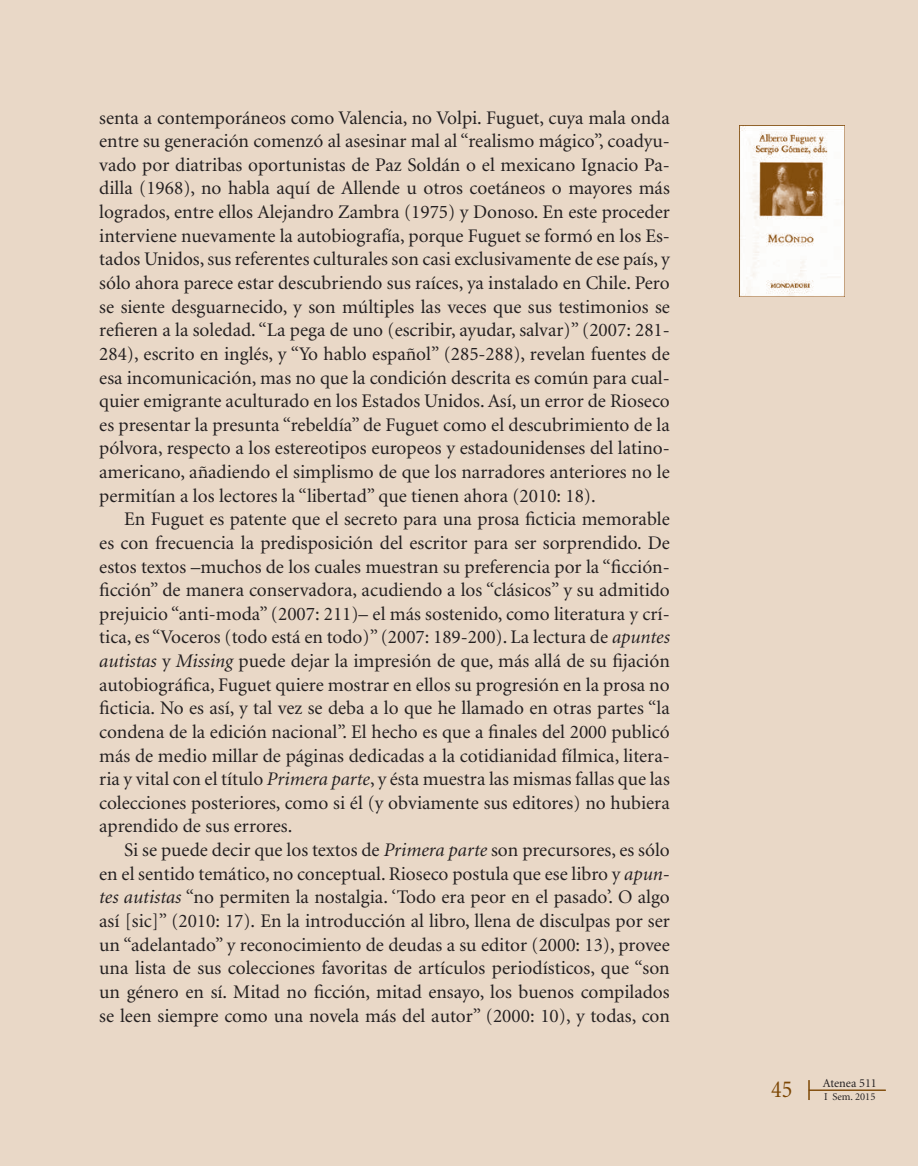
<style>
.page{position:relative;width:918px;height:1166px;background:#e9d8c7}
.page>*{position:absolute;margin:0;border:0;box-sizing:border-box;transform-origin:0 0}
.t1{font:24.5px "Minion";color:#7d4704;scale:.9 1}
.t2{font:19.25px/23.6px "Minion";color:#231f20;text-align:justify}
.t3{font:12.25px "Minion";color:#231f20}
.t4{font:10.5px "Minion";color:#231f20}
.s1{font-style:italic}
</style>
<div class="page">
<hr style="left:809px;top:1090px;width:76px;height:1px;background:#7d4704">
<svg style="left:808px;top:1080px;width:1px;height:20px"></svg>
<img style="left:740px;top:125px;width:105px;height:172px">
<p class="t2" style="left:99px;top:106px;width:572px">senta a contemporáneos como Valencia, no Volpi. Fuguet, cuya mala onda entre su generación comenzó al asesinar mal al “realismo mágico”, coadyu&shy;vado por diatribas oportunistas de Paz Soldán o el mexicano Ignacio Pa&shy;dilla (1968), no habla aquí de Allende u otros coetáneos o mayores más logrados, entre ellos Alejandro Zambra (1975) y Donoso. En este proceder interviene nuevamente la autobiografía, porque Fuguet se formó en los Es&shy;tados Unidos, sus referentes culturales son casi exclusivamente de ese país, y sólo ahora parece estar descubriendo sus raíces, ya instalado en Chile. Pero se siente desguarnecido, y son múltiples las veces que sus testimonios se refieren a la soledad. “La pega de uno (escribir, ayudar, salvar)” (2007: 281- 284), escrito en inglés, y “Yo hablo español” (285-288), revelan fuentes de esa incomunicación, mas no que la condición descrita es común para cual&shy;quier emigrante aculturado en los Estados Unidos. Así, un error de Rioseco es presentar la presunta “rebeldía” de Fuguet como el descubrimiento de la pólvora, respecto a los estereotipos europeos y estadounidenses del latino&shy;americano, añadiendo el simplismo de que los narradores anteriores no le permitían a los lectores la “libertad” que tienen ahora (2010: 18).</p>
<p class="t2" style="left:99px;top:508px;width:572px;text-indent:25px">En Fuguet es patente que el secreto para una prosa ficticia memorable es con frecuencia la predisposición del escritor para ser sorprendido. De estos textos –muchos de los cuales muestran su preferencia por la “ficción&shy;ficción” de manera conservadora, acudiendo a los “clásicos” y su admitido prejuicio “anti-moda” (2007: 211)– el más sostenido, como literatura y crí&shy;tica, es “Voceros (todo está en todo)” (2007: 189-200). La lectura de <span class="s1">apuntes autistas</span> y <span class="s1">Missing</span> puede dejar la impresión de que, más allá de su fijación autobiográfica, Fuguet quiere mostrar en ellos su progresión en la prosa no ficticia. No es así, y tal vez se deba a lo que he llamado en otras partes “la condena de la edición nacional”. El hecho es que a finales del 2000 publicó más de medio millar de páginas dedicadas a la cotidianidad fílmica, litera&shy;ria y vital con el título <span class="s1">Primera parte</span>, y ésta muestra las mismas fallas que las colecciones posteriores, como si él (y obviamente sus editores) no hubiera aprendido de sus errores.</p>
<p class="t2" style="left:99px;top:839px;width:572px;text-indent:25px">Si se puede decir que los textos de <span class="s1">Primera parte</span> son precursores, es sólo en el sentido temático, no conceptual. Rioseco postula que ese libro y <span class="s1">apun&shy;tes autistas</span> “no permiten la nostalgia. ‘Todo era peor en el pasado’. O algo así [sic]” (2010: 17). En la introducción al libro, llena de disculpas por ser un “adelantado” y reconocimiento de deudas a su editor (2000: 13), provee una lista de sus colecciones favoritas de artículos periodísticos, que “son un género en sí. Mitad no ficción, mitad ensayo, los buenos compilados se leen siempre como una novela más del autor” (2000: 10), y todas, con</p>
<p class="t3" style="left:823px;top:1077px;width:56px">Atenea 511</p>
<p class="t1" style="left:771px;top:1077px;width:25px">45</p>
<p class="t4" style="left:824px;top:1091px;width:53px">I Sem. 2015</p>
</div>
